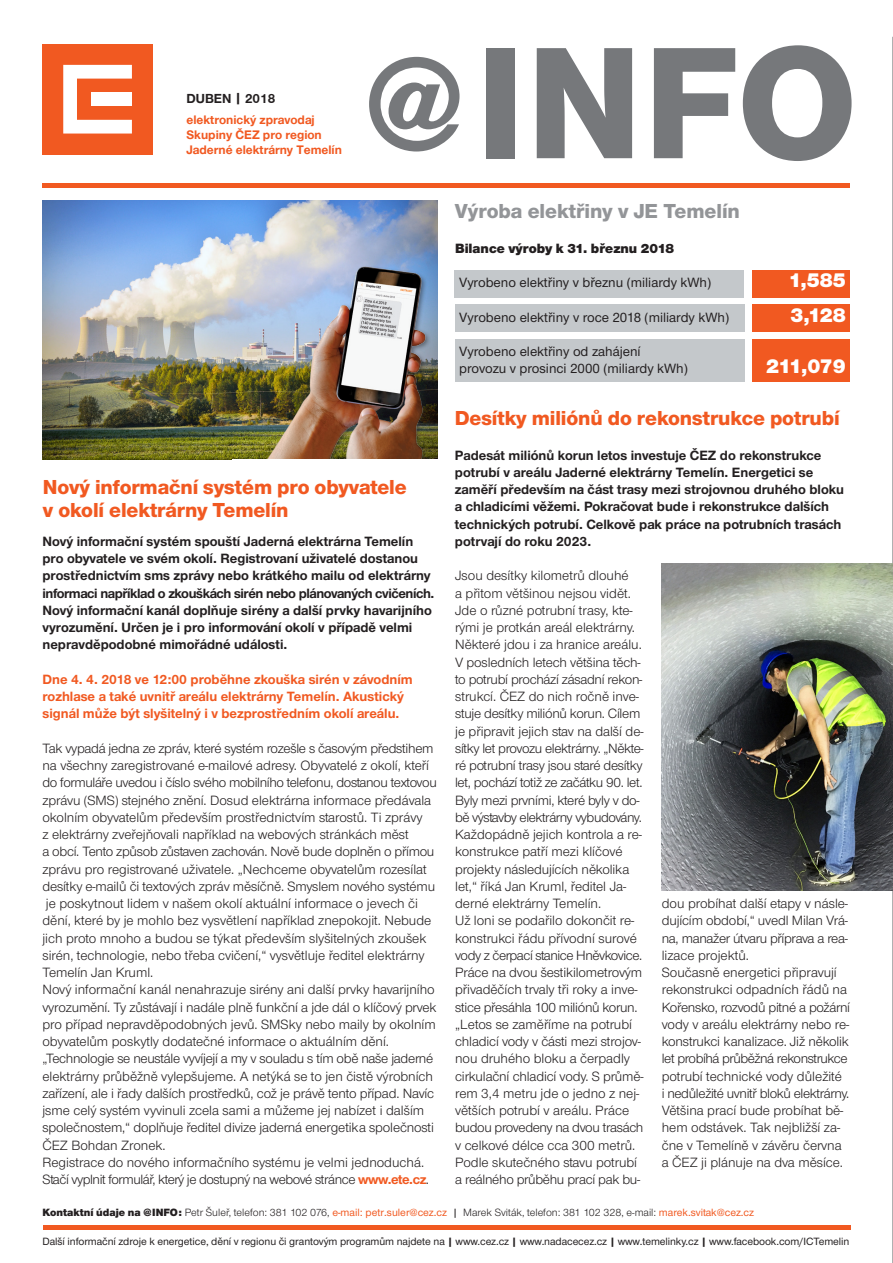
<style>
.page{position:relative;width:893px;height:1263px;background:#fff}
.page>*{position:absolute;margin:0;border:0;box-sizing:border-box;transform-origin:0 0}
.t1{font:800 165px "Nimbus CEZCE";color:#76787b}
.titulek_16{font:800 21px/22.5px "Nimbus CEZOT";letter-spacing:-.005em;color:#f15921}
.titulek_16-2{font:800 21px "Nimbus CEZOT";color:#939598}
._00_text{font:900 21px "Nimbus CEZOT";letter-spacing:-.015em;color:#fff}
._00_text-2{font:13.95px/17.2px "Nimbus CEZOT";letter-spacing:-.005em;color:#231f20}
._00_text-3{font:700 13.95px/17.2px "Nimbus CEZOT";color:#231f20}
._00_text-4{font:700 13.95px/17.2px "Nimbus CEZOT";color:#f15921}
._00_text-5{font:500 13.95px "Nimbus CEZOT";color:#231f20}
._00_text-6{font:13.95px/17.2px "Nimbus CEZOT";letter-spacing:-.025em;color:#231f20}
._00_text-7{font:900 13.95px "Nimbus CEZOT";color:#231f20}
.t2{font:700 13.5px "Nimbus CEZ";color:#231f20}
.t3{font:700 12.75px/15.3px "Nimbus CEZ";color:#f15921}
.tiráž{font:500 10.95px "Nimbus CEZOT";letter-spacing:-.005em;color:#231f20}
.tiráž-2{font:10.95px "Nimbus CEZOT";color:#231f20}
.s1{font-size:135px}
.s2{font-weight:700;color:#f15921}
.s3{font-weight:900}
.s4{font-weight:500;color:#f15921}
.s5{font-family:"Nimbus CEZ";font-weight:500}
.s6{font-family:"Nimbus CEZ";font-weight:700}
</style>
<div class="page">
<hr style="left:892px;top:37px;width:1px;height:1226px;background:#636366">
<img style="left:43px;top:201px;width:395px;height:259px">
<div style="left:42px;top:44px;width:111px;height:110px;background:#f15921"></div>
<svg style="left:63px;top:65px;width:69px;height:69px"></svg>
<div style="left:91px;top:92px;width:40px;height:14px;background:#fff"></div>
<hr style="left:43px;top:1225px;width:807px;height:4px;background:#f15921">
<div style="left:455px;top:270px;width:289px;height:27px;background:#c4c8cb"></div>
<div style="left:455px;top:339px;width:289px;height:42px;background:#c4c8cb"></div>
<div style="left:752px;top:270px;width:98px;height:27px;background:#f15921"></div>
<div style="left:752px;top:339px;width:98px;height:42px;background:#f15921"></div>
<div style="left:455px;top:304px;width:289px;height:28px;background:#c4c8cb"></div>
<div style="left:752px;top:304px;width:98px;height:28px;background:#f15921"></div>
<hr style="left:43px;top:184px;width:807px;height:4px;background:#f15921">
<img style="left:259px;top:263px;width:171px;height:197px">
<img style="left:661px;top:564px;width:232px;height:327px">
<p class="t2" style="left:186px;top:90px;width:90px">DUBEN | 2018</p>
<p class="t3" style="left:186px;top:112px;width:157px">elektronický zpravodaj<br>Skupiny ČEZ pro region<br>Jaderné elektrárny Temelín</p>
<p class="t1" style="left:365px;top:8px;width:494px"><span class="s1">@</span>INFO</p>
<p class="titulek_16-2" style="left:455px;top:199px;width:287px">Výroba elektřiny v JE Temelín</p>
<p class="_00_text-7" style="left:455px;top:240px;width:221px">Bilance výroby k 31. březnu 2018</p>
<p class="_00_text-5" style="left:459px;top:274px;width:254px">Vyrobeno elektřiny v březnu (miliardy kWh)</p>
<p class="_00_text" style="left:788px;top:268px;width:59px">1,585</p>
<p class="_00_text-5" style="left:459px;top:309px;width:271px">Vyrobeno elektřiny v roce 2018 (miliardy kWh)</p>
<p class="_00_text" style="left:790px;top:302px;width:57px">3,128</p>
<p class="_00_text-5" style="left:459px;top:343px;width:183px">Vyrobeno elektřiny od zahájení</p>
<p class="_00_text-5" style="left:459px;top:360px;width:230px">provozu v prosinci 2000 (miliardy kWh)</p>
<p class="_00_text" style="left:766px;top:354px;width:81px">211,079</p>
<p class="titulek_16" style="left:455px;top:407px;width:386px">Desítky miliónů do rekonstrukce potrubí</p>
<p class="titulek_16" style="left:43px;top:476px;width:365px">Nový informační systém pro obyvatele v okolí elektrárny Temelín</p>
<p class="_00_text-3" style="left:42px;top:532px;width:393px">Nový informační systém spouští Jaderná elektrárna Temelín pro obyvatele ve svém okolí. Registrovaní uživatelé dostanou prostřednictvím sms zprávy nebo krátkého mailu od elektrárny informaci například o zkouškách sirén nebo plánovaných cvičeních.<br>Nový informační kanál doplňuje sirény a další prvky havarijního vyrozumění. Určen je i pro informování okolí v případě velmi nepravděpodobné mimořádné události.</p>
<p class="_00_text-4" style="left:42px;top:670px;width:372px">Dne 4. 4. 2018 ve 12:00 proběhne zkouška sirén v závodním rozhlase a také uvnitř areálu elektrárny Temelín. Akustický signál může být slyšitelný i v bezprostředním okolí areálu.</p>
<p class="_00_text-2" style="left:42px;top:740px;width:396px">Tak vypadá jedna ze zpráv, které systém rozešle s časovým předstihem na všechny zaregistrované e-mailové adresy. Obyvatelé z okolí, kteří do formuláře uvedou i číslo svého mobilního telefonu, dostanou textovou zprávu (SMS) stejného znění. Dosud elektrárna informace předávala okolním obyvatelům především prostřednictvím starostů. Ti zprávy<br>z elektrárny zveřejňovali například na webových stránkách měst<br>a obcí. Tento způsob zůstaven zachován. Nově bude doplněn o přímou</p>
<p class="_00_text-2" style="left:42px;top:860px;width:394px">zprávu pro registrované uživatele. „Nechceme obyvatelům rozesílat desítky e-mailů či textových zpráv měsíčně. Smyslem nového systému je poskytnout lidem v našem okolí aktuální informace o jevech či dění, které by je mohlo bez vysvětlení například znepokojit. Nebude jich proto mnoho a budou se týkat především slyšitelných zkoušek sirén, technologie, nebo třeba cvičení,“ vysvětluje ředitel elektrárny Temelín Jan Kruml.</p>
<p class="_00_text-2" style="left:42px;top:981px;width:396px">Nový informační kanál nenahrazuje sirény ani další prvky havarijního vyrozumění. Ty zůstávají i nadále plně funkční a jde dál o klíčový prvek pro případ nepravděpodobných jevů. SMSky nebo maily by okolním obyvatelům poskytly dodatečné informace o aktuálním dění.</p>
<p class="_00_text-2" style="left:42px;top:1050px;width:393px">„Technologie se neustále vyvíjejí a my v souladu s tím obě naše jaderné elektrárny průběžně vylepšujeme. A netýká se to jen čistě výrobních zařízení, ale i řady dalších prostředků, což je právě tento případ. Navíc jsme celý systém vyvinuli zcela sami a můžeme jej nabízet i dalším společnostem,“ doplňuje ředitel divize jaderná energetika společnosti ČEZ Bohdan Zronek.</p>
<p class="_00_text-2" style="left:42px;top:1154px;width:388px">Registrace do nového informačního systému je velmi jednoduchá.<br>Stačí vyplnit formulář, který je dostupný na webové stránce <span class="s2">www.ete.cz</span>.</p>
<p class="_00_text-3" style="left:455px;top:446px;width:391px">Padesát miliónů korun letos investuje ČEZ do rekonstrukce potrubí v areálu Jaderné elektrárny Temelín. Energetici se zaměří především na část trasy mezi strojovnou druhého bloku a chladicími věžemi. Pokračovat bude i rekonstrukce dalších technických potrubí. Celkově pak práce na potrubních trasách potrvají do roku 2023.</p>
<p class="_00_text-2" style="left:455px;top:567px;width:188px">Jsou desítky kilometrů dlouhé<br>a přitom většinou nejsou vidět.<br>Jde o různé potrubní trasy, kte&shy;rými je protkán areál elektrárny.<br>Některé jdou i za hranice areálu.<br>V posledních letech většina těch-</p>
<p class="_00_text-2" style="left:455px;top:671px;width:190px">to potrubí prochází zásadní rekon&shy;strukcí. ČEZ do nich ročně inve&shy;stuje desítky miliónů korun. Cílem je připravit jejich stav na další de&shy;sítky let provozu elektrárny. „Někte&shy;ré potrubní trasy jsou staré desítky let, pochází totiž ze začátku 90. let.<br>Byly mezi prvními, které byly v do&shy;bě výstavby elektrárny vybudovány.<br>Každopádně jejich kontrola a re&shy;konstrukce patří mezi klíčové projekty následujících několika let,“ říká Jan Kruml, ředitel Ja&shy;derné elektrárny Temelín.</p>
<p class="_00_text-2" style="left:455px;top:912px;width:189px">Už loni se podařilo dokončit re&shy;konstrukci řádu přívodní surové vody z čerpací stanice Hněvkovice.<br>Práce na dvou šestikilometrovým přivaděčích trvaly tři roky a inve&shy;stice přesáhla 100 miliónů korun. „Letos se zaměříme na potrubí chladicí vody v části mezi strojov-</p>
<p class="_00_text-2" style="left:455px;top:1050px;width:190px">nou druhého bloku a čerpadly cirkulační chladicí vody. S průmě-</p>
<p class="_00_text-2" style="left:455px;top:1085px;width:190px">rem 3,4 metru jde o jedno z nej&shy;větších potrubí v areálu. Práce budou provedeny na dvou trasách</p>
<p class="_00_text-2" style="left:455px;top:1136px;width:184px">v celkové délce cca 300 metrů.<br>Podle skutečného stavu potrubí</p>
<p class="_00_text-2" style="left:455px;top:1171px;width:187px">a reálného průběhu prací pak bu-</p>
<p class="_00_text-2" style="left:662px;top:895px;width:188px">dou probíhat další etapy v násle&shy;dujícím období,“ uvedl Milan Vrá-</p>
<p class="_00_text-2" style="left:662px;top:929px;width:188px">na, manažer útvaru příprava a rea-</p>
<p class="_00_text-2" style="left:662px;top:947px;width:89px">lizace projektů.</p>
<p class="_00_text-2" style="left:662px;top:964px;width:190px">Současně energetici připravují rekonstrukci odpadních řádů na<br>Kořensko, rozvodů pitné a požární</p>
<p class="_00_text-2" style="left:662px;top:1016px;width:189px">vody v areálu elektrárny nebo re&shy;konstrukci kanalizace. Již několik</p>
<p class="_00_text-6" style="left:662px;top:1050px;width:189px">let probíhá průběžná rekonstrukce potrubí technické vody důležité<br>i nedůležité uvnitř bloků elektrárny.</p>
<p class="_00_text-2" style="left:662px;top:1102px;width:183px">Většina prací bude probíhat bě&shy;hem odstávek. Tak nejbližší za&shy;čne v Temelíně v závěru června a ČEZ ji plánuje na dva měsíce.</p>
<p class="tiráž-2" style="left:43px;top:1206px;width:713px"><span class="s3">Kontaktní údaje na @INFO:</span> Petr Šuleř, telefon: 381 102 076, <span class="s4">e-mail: petr.suler@cez.cz</span> <span class="s5">|</span> Marek Sviták, telefon: 381 102 328, e-mail: <span class="s4">marek.svitak@cez.cz</span></p>
<p class="tiráž" style="left:43px;top:1235px;width:808px">Další informační zdroje k energetice, dění v regionu či grantovým programům najdete na <span class="s6">|</span> www.cez.cz <span class="s6">|</span> www.nadacecez.cz <span class="s6">|</span> www.temelinky.cz <span class="s6">|</span> www.facebook.com/ICTemelin</p>
</div>
